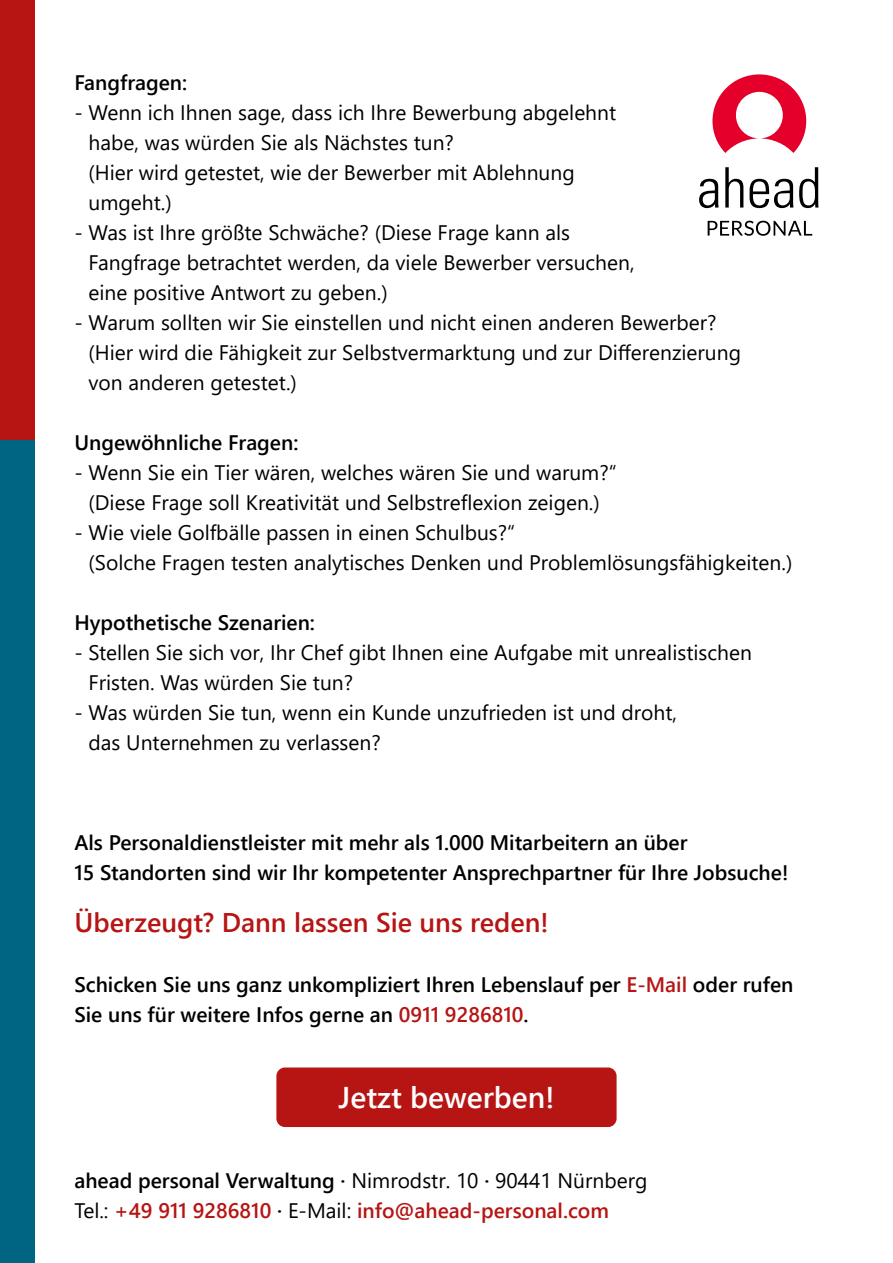
<style>
.page{position:relative;width:893px;height:1263px;background:#fff}
.page>*{position:absolute;margin:0;border:0;box-sizing:border-box;transform-origin:0 0}
.t1{font:600 30px "Segoe UI";color:#fff}
.t2{font:600 27px "Segoe UI";color:#b61513}
.t3{font:21px/30px "Segoe UI";color:#000}
.t4{font:600 21px/30px "Segoe UI";color:#000}
.s1{color:#b61513}
.s2{font-weight:600}
.s3{font-weight:600;color:#b61513}
</style>
<div class="page">
<div style="left:276px;top:1067px;width:341px;height:60px;background:#b61513;border-radius:9px"></div>
<svg style="left:712px;top:74px;width:94px;height:79px"></svg>
<svg style="left:699px;top:167px;width:120px;height:41px"></svg>
<svg style="left:708px;top:221px;width:104px;height:15px"></svg>
<div style="left:0;top:0;width:34px;height:440px;background:#b61513"></div>
<div style="left:0;top:440px;width:34px;height:823px;background:#006582"></div>
<p class="t4" style="left:74px;top:66px;width:114px">Fangfragen:</p>
<p class="t3" style="left:89px;top:95px;width:529px;text-indent:-14px">- Wenn ich Ihnen sage, dass ich Ihre Bewerbung abgelehnt habe, was würden Sie als Nächstes tun?<br>(Hier wird getestet, wie der Bewerber mit Ablehnung umgeht.)</p>
<p class="t3" style="left:89px;top:215px;width:547px;text-indent:-14px">- Was ist Ihre größte Schwäche? (Diese Frage kann als<br>Fangfrage betrachtet werden, da viele Bewerber versuchen, eine positive Antwort zu geben.)</p>
<p class="t3" style="left:89px;top:305px;width:654px;text-indent:-14px">- Warum sollten wir Sie einstellen und nicht einen anderen Bewerber? (Hier wird die Fähigkeit zur Selbstvermarktung und zur Differenzierung von anderen getestet.)</p>
<p class="t4" style="left:74px;top:426px;width:226px">Ungewöhnliche Fragen:</p>
<p class="t3" style="left:74px;top:455px;width:544px;text-align:center">- Wenn Sie ein Tier wären, welches wären Sie und warum?“ (Diese Frage soll Kreativität und Selbstreflexion zeigen.)</p>
<p class="t3" style="left:89px;top:515px;width:705px;text-indent:-14px">- Wie viele Golfbälle passen in einen Schulbus?“<br>(Solche Fragen testen analytisches Denken und Problemlösungsfähigkeiten.)</p>
<p class="t4" style="left:74px;top:606px;width:242px">Hypothetische Szenarien:</p>
<p class="t3" style="left:89px;top:636px;width:665px;text-indent:-14px">- Stellen Sie sich vor, Ihr Chef gibt Ihnen eine Aufgabe mit unrealistischen<br>Fristen. Was würden Sie tun?</p>
<p class="t3" style="left:89px;top:699px;width:590px;text-indent:-14px">- Was würden Sie tun, wenn ein Kunde unzufrieden ist und droht, das Unternehmen zu verlassen?</p>
<p class="t4" style="left:74px;top:830px;width:715px">Als Personaldienstleister mit mehr als 1.000 Mitarbeitern an über<br>15 Standorten sind wir Ihr kompetenter Ansprechpartner für Ihre Jobsuche!</p>
<p class="t2" style="left:74px;top:896px;width:476px">Überzeugt? Dann lassen Sie uns reden!</p>
<p class="t4" style="left:74px;top:967px;width:721px">Schicken Sie uns ganz unkompliziert Ihren Lebenslauf per <span class="s1">E-Mail</span> oder rufen<br>Sie uns für weitere Infos gerne an <span class="s1">0911 9286810</span>.</p>
<h1 class="t1" style="left:338px;top:1069px;width:217px">Jetzt bewerben!</h1>
<p class="t3" style="left:74px;top:1168px;width:574px"><span class="s2">ahead personal Verwaltung ·</span> Nimrodstr. 10 <span class="s2">·</span> 90441 Nürnberg<br>Tel.: <span class="s3">+49 911 9286810</span> <span class="s2">·</span> E-Mail: <span class="s3">info@ahead-personal.com</span></p>
</div>
